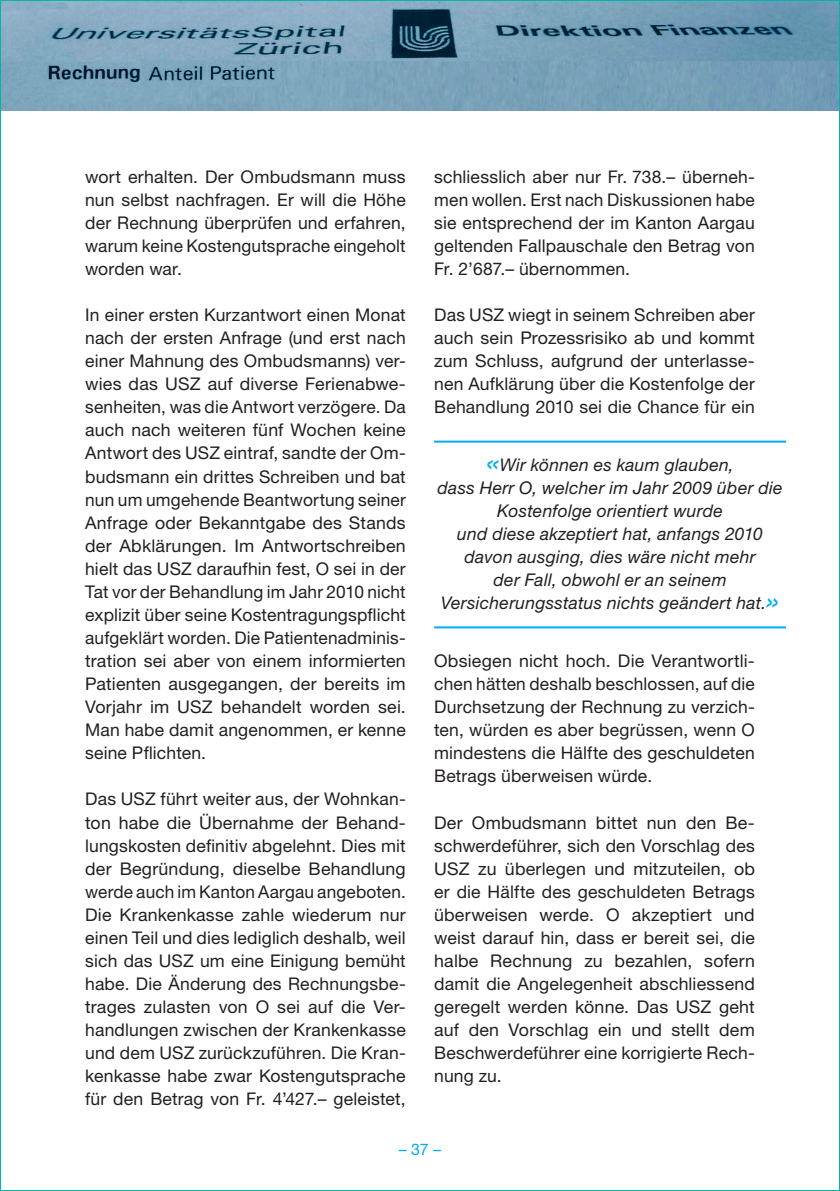
<style>
.page{position:relative;width:840px;height:1191px;background:#fff}
.page>*{position:absolute;margin:0;border:0;box-sizing:border-box;transform-origin:0 0}
.t1{font:17.6px/23px "Helvetica Neue LT Std";letter-spacing:.01em;color:#231f20;text-align:justify}
.t2{font:italic 17.6px/23px "Helvetica Neue LT Std";letter-spacing:.015em;color:#231f20;text-align:center}
.t3{font:16px "Helvetica Neue";color:#00aeef}
.s1{font-size:29.8px;color:#00aeef}
</style>
<div class="page">
<img style="left:2px;top:2px;width:835px;height:109px">
<hr style="left:434px;top:440px;width:351px;height:2px;background:#00aeef">
<hr style="left:434px;top:626px;width:351px;height:2px;background:#00aeef">
<p class="t1" style="left:85px;top:165px;width:322px">wort erhalten. Der Ombudsmann muss nun selbst nachfragen. Er will die Höhe der Rechnung überprüfen und erfahren, warum keine Kostengutsprache eingeholt worden war.</p>
<p class="t1" style="left:85px;top:303px;width:322px">In einer ersten Kurzantwort einen Monat nach der ersten Anfrage (und erst nach einer Mahnung des Ombudsmanns) ver&shy;wies das USZ auf diverse Ferienabwe&shy;senheiten, was die Antwort verzögere. Da auch nach weiteren fünf Wochen keine Antwort des USZ eintraf, sandte der Om&shy;budsmann ein drittes Schreiben und bat nun um umgehende Beantwortung seiner Anfrage oder Bekanntgabe des Stands der Abklärungen. Im Antwortschreiben hielt das USZ daraufhin fest, O sei in der Tat vor der Behandlung im Jahr 2010 nicht explizit über seine Kostentragungspflicht aufgeklärt worden. Die Patientenadminis&shy;tration sei aber von einem informierten Patienten ausgegangen, der bereits im Vorjahr im USZ behandelt worden sei.<br>Man habe damit angenommen, er kenne seine Pflichten.</p>
<p class="t1" style="left:85px;top:787px;width:322px">Das USZ führt weiter aus, der Wohnkan&shy;ton habe die Übernahme der Behand&shy;lungskosten definitiv abgelehnt. Dies mit der Begründung, dieselbe Behandlung werde auch im Kanton Aargau angeboten.<br>Die Krankenkasse zahle wiederum nur einen Teil und dies lediglich deshalb, weil sich das USZ um eine Einigung bemüht habe. Die Änderung des Rechnungsbe&shy;trages zulasten von O sei auf die Ver&shy;handlungen zwischen der Krankenkasse und dem USZ zurückzuführen. Die Kran&shy;kenkasse habe zwar Kostengutsprache für den Betrag von Fr. 4’427.– geleistet,</p>
<p class="t1" style="left:434px;top:165px;width:322px">schliesslich aber nur Fr. 738.– überneh&shy;men wollen. Erst nach Diskussionen habe sie entsprechend der im Kanton Aargau geltenden Fallpauschale den Betrag von Fr. 2’687.– übernommen.</p>
<p class="t1" style="left:434px;top:303px;width:322px">Das USZ wiegt in seinem Schreiben aber auch sein Prozessrisiko ab und kommt zum Schluss, aufgrund der unterlasse&shy;nen Aufklärung über die Kostenfolge der Behandlung 2010 sei die Chance für ein</p>
<p class="t2" style="left:437px;top:453px;width:346px"><span class="s1">«</span>Wir können es kaum glauben,<br>dass Herr O, welcher im Jahr 2009 über die Kostenfolge orientiert wurde<br>und diese akzeptiert hat, anfangs 2010 davon ausging, dies wäre nicht mehr<br>der Fall, obwohl er an seinem Versicherungsstatus nichts geändert hat.<span class="s1">»</span></p>
<p class="t1" style="left:434px;top:649px;width:322px">Obsiegen nicht hoch. Die Verantwortli&shy;chen hätten deshalb beschlossen, auf die Durchsetzung der Rechnung zu verzich&shy;ten, würden es aber begrüssen, wenn O mindestens die Hälfte des geschuldeten Betrags überweisen würde.</p>
<p class="t1" style="left:434px;top:810px;width:322px">Der Ombudsmann bittet nun den Be&shy;schwerdeführer, sich den Vorschlag des USZ zu überlegen und mitzuteilen, ob er die Hälfte des geschuldeten Betrags überweisen werde. O akzeptiert und weist darauf hin, dass er bereit sei, die halbe Rechnung zu bezahlen, sofern damit die Angelegenheit abschliessend geregelt werden könne. Das USZ geht auf den Vorschlag ein und stellt dem Beschwerdeführer eine korrigierte Rech&shy;nung zu.</p>
<p class="t3" style="left:398px;top:1139px;width:44px">– 37 –</p>
</div>
